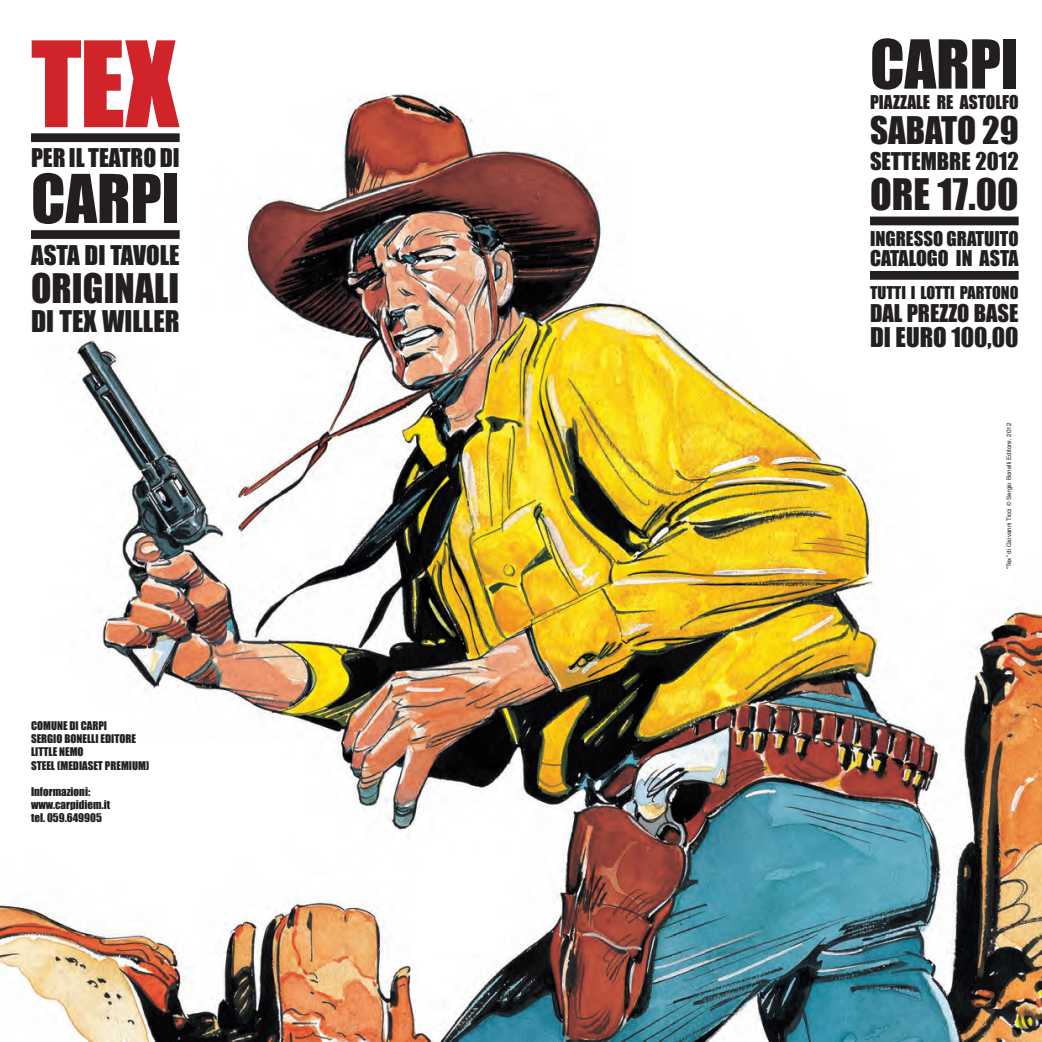
<style>
.page{position:relative;width:1042px;height:1042px;background:#fff}
.page>*{position:absolute;margin:0;border:0;box-sizing:border-box;transform-origin:0 0}
.t1{font:109.9px "Impact";color:#d1232a}
.t2{font:62.48px "Impact";color:#231f20}
.t3{font:62.12px "Impact";color:#231f20}
.t4{font:39.9px "Impact";color:#231f20}
.t5{font:37.45px "Impact";letter-spacing:.005em;color:#231f20}
.t6{font:35px "Impact";color:#231f20}
.t7{font:27.47px "Impact";color:#231f20}
.t8{font:25.03px "Impact";color:#231f20}
.t9{font:23.8px "Impact";color:#231f20}
.t10{font:22.4px "Impact";color:#231f20}
.t11{font:19.95px "Impact";color:#231f20}
.t12{font:18.72px "Impact";color:#231f20}
.t13{font:17.5px "Impact";color:#231f20}
.t14{font:16.28px "Impact";color:#231f20}
.t15{font:11.03px/13.1px "Impact";color:#231f20}
.t16{font:6.3px "Helvetica";color:#231f20}
</style>
<div class="page">
<img style="left:0;top:94px;width:1042px;height:948px">
<div style="left:870px;top:217px;width:148px;height:8px;background:#231f20"></div>
<div style="left:870px;top:271px;width:148px;height:9px;background:#231f20"></div>
<div style="left:31px;top:133px;width:149px;height:9px;background:#231f20"></div>
<div style="left:31px;top:230px;width:149px;height:9px;background:#231f20"></div>
<p class="t1" style="left:31px;top:-1px;width:149px">TEX</p>
<p class="t9" style="left:31px;top:139px;width:150px">PER IL TEATRO DI</p>
<p class="t3" style="left:31px;top:150px;width:150px">CARPI</p>
<p class="t8" style="left:31px;top:236px;width:150px">ASTA DI TAVOLE</p>
<p class="t5" style="left:31px;top:259px;width:150px">ORIGINALI</p>
<p class="t7" style="left:31px;top:300px;width:150px">DI TEX WILLER</p>
<p class="t15" style="left:31px;top:719px;width:120px">COMUNE DI CARPI<br>SERGIO BONELLI EDITORE<br>LITTLE NEMO<br>STEEL (MEDIASET PREMIUM)</p>
<p class="t15" style="left:31px;top:785px;width:81px">Informazioni: www.carpidiem.it tel. 059.649905</p>
<p class="t2" style="left:870px;top:16px;width:150px">CARPI</p>
<p class="t13" style="left:870px;top:88px;width:150px">PIAZZALE RE ASTOLFO</p>
<p class="t6" style="left:870px;top:103px;width:150px">SABATO 29</p>
<p class="t10" style="left:870px;top:143px;width:150px">SETTEMBRE 2012</p>
<p class="t4" style="left:870px;top:163px;width:150px">ORE 17.00</p>
<p class="t12" style="left:870px;top:224px;width:150px">INGRESSO GRATUITO</p>
<p class="t11" style="left:870px;top:242px;width:150px">CATALOGO IN ASTA</p>
<p class="t14" style="left:870px;top:280px;width:150px">TUTTI I LOTTI PARTONO</p>
<p class="t10" style="left:870px;top:296px;width:150px">DAL PREZZO BASE</p>
<p class="t8" style="left:870px;top:318px;width:150px">DI EURO 100,00</p>
<p class="t16" style="left:1004px;top:569px;width:148px;rotate:-90deg">“Tex” di Giovanni Ticci © Sergio Bonelli Editore, 2012</p>
</div>
